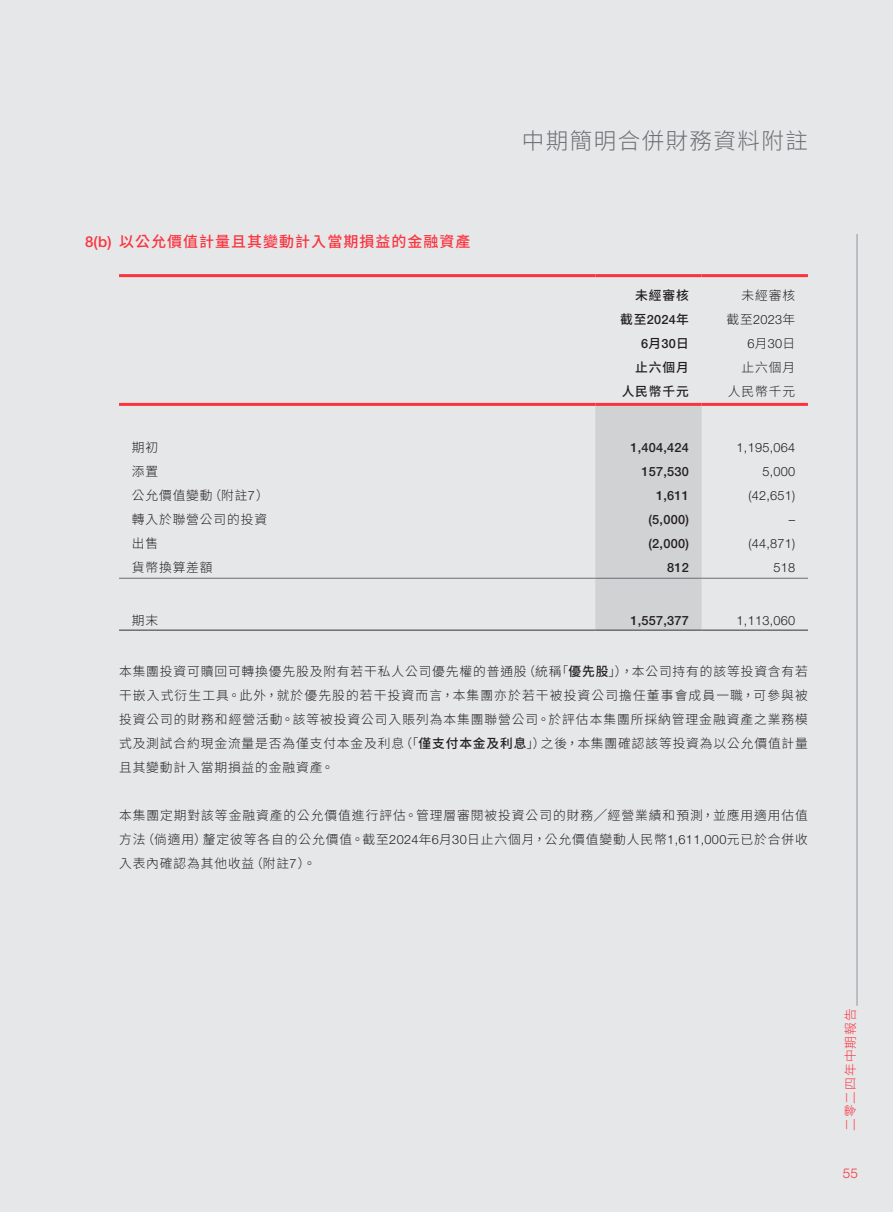
<style>
.page{position:relative;width:893px;height:1212px;background:#e6e7e9}
.page>*{position:absolute;margin:0;border:0;box-sizing:border-box;transform-origin:0 0}
.t1{font:300 22.5px "Source Han Sans TC";letter-spacing:.065em;color:#6c6d70}
.Heading_1{font:500 15px "Source Han Sans TC";letter-spacing:.07em;color:#fb333e}
.t2{font:300 13.5px "Helvetica Neue LT Std";color:#fb333e}
.Body_Text{font:300 12.75px/24px "Source Han Sans TC";letter-spacing:.07em;color:#231f20;text-align:justify}
.Body_Text-2{font:500 12.75px "Helvetica Neue LT Std";letter-spacing:.02em;color:#231f20}
.Body_Text-3{font:300 12.75px "Helvetica Neue LT Std";letter-spacing:.02em;color:#231f20}
.Body_Text-4{font:500 12.75px "Source Han Sans TC";letter-spacing:.07em;color:#231f20}
.t3{font:300 12.75px "Source Han Sans TC";letter-spacing:.075em;color:#fb333e}
.s1{font-family:"Helvetica Neue LT Std"}
.s2{font-family:"Source Han Sans TC"}
.s3{font-weight:500}
</style>
<div class="page">
<hr style="left:857px;top:234px;width:1px;height:772px;background:#939598">
<div style="left:595px;top:406px;width:107px;height:223px;background:#d1d2d4"></div>
<hr style="left:119px;top:274px;width:476px;height:3px;background:#fb333e">
<hr style="left:595px;top:274px;width:107px;height:3px;background:#fb333e">
<hr style="left:702px;top:274px;width:106px;height:3px;background:#fb333e">
<hr style="left:119px;top:403px;width:476px;height:3px;background:#fb333e">
<hr style="left:595px;top:403px;width:107px;height:3px;background:#fb333e">
<hr style="left:702px;top:403px;width:106px;height:3px;background:#fb333e">
<hr style="left:119px;top:578px;width:476px;height:1px;background:#6c6d70">
<hr style="left:595px;top:578px;width:107px;height:1px;background:#6c6d70">
<hr style="left:702px;top:578px;width:106px;height:1px;background:#6c6d70">
<hr style="left:119px;top:629px;width:476px;height:2px;background:#6c6d70">
<hr style="left:595px;top:629px;width:107px;height:2px;background:#6c6d70">
<hr style="left:702px;top:629px;width:106px;height:2px;background:#6c6d70">
<p class="Heading_1" style="left:85px;top:233px;width:387px"><span class="s1">8(b)</span> 以公允價值計量且其變動計入當期損益的金融資產</p>
<h1 class="t1" style="left:522px;top:128px;width:288px">中期簡明合併財務資料附註</h1>
<p class="Body_Text-4" style="left:635px;top:288px;width:55px">未經審核</p>
<p class="Body_Text" style="left:742px;top:283px;width:55px">未經審核</p>
<p class="Body_Text-2" style="left:620px;top:311px;width:70px"><span class="s2">截至</span>2024<span class="s2">年</span></p>
<p class="Body_Text-2" style="left:641px;top:335px;width:49px">6<span class="s2">月</span>30<span class="s2">日</span></p>
<p class="Body_Text-4" style="left:635px;top:360px;width:55px">止六個月</p>
<p class="Body_Text-3" style="left:727px;top:311px;width:70px"><span class="s2">截至</span>2023<span class="s2">年</span></p>
<p class="Body_Text-3" style="left:747px;top:335px;width:49px">6<span class="s2">月</span>30<span class="s2">日</span></p>
<p class="Body_Text" style="left:742px;top:355px;width:55px">止六個月</p>
<p class="Body_Text-4" style="left:622px;top:384px;width:69px">人民幣千元</p>
<p class="Body_Text" style="left:728px;top:379px;width:69px">人民幣千元</p>
<p class="Body_Text" style="left:132px;top:436px;width:28px">期初</p>
<p class="Body_Text-2" style="left:630px;top:440px;width:60px">1,404,424</p>
<p class="Body_Text-3" style="left:737px;top:440px;width:60px">1,195,064</p>
<p class="Body_Text" style="left:132px;top:460px;width:28px">添置</p>
<p class="Body_Text-2" style="left:641px;top:464px;width:49px">157,530</p>
<p class="Body_Text-3" style="left:762px;top:464px;width:34px">5,000</p>
<p class="Body_Text" style="left:132px;top:484px;width:139px">公允價值變動（附註<span class="s1">7</span>）</p>
<p class="Body_Text-2" style="left:656px;top:488px;width:34px">1,611</p>
<p class="Body_Text-3" style="left:748px;top:488px;width:48px">(42,651)</p>
<p class="Body_Text" style="left:132px;top:508px;width:137px">轉入於聯營公司的投資</p>
<p class="Body_Text-2" style="left:648px;top:512px;width:42px">(5,000)</p>
<p class="Body_Text-3" style="left:789px;top:512px;width:8px">–</p>
<p class="Body_Text" style="left:132px;top:532px;width:28px">出售</p>
<p class="Body_Text-2" style="left:648px;top:536px;width:42px">(2,000)</p>
<p class="Body_Text-3" style="left:748px;top:536px;width:48px">(44,871)</p>
<p class="Body_Text" style="left:132px;top:556px;width:82px">貨幣換算差額</p>
<p class="Body_Text-2" style="left:667px;top:560px;width:23px">812</p>
<p class="Body_Text-3" style="left:773px;top:560px;width:23px">518</p>
<p class="Body_Text" style="left:132px;top:608px;width:28px">期末</p>
<p class="Body_Text-2" style="left:630px;top:613px;width:60px">1,557,377</p>
<p class="Body_Text-3" style="left:737px;top:612px;width:60px">1,113,060</p>
<p class="Body_Text" style="left:119px;top:659px;width:690px">本集團投資可贖回可轉換優先股及附有若干私人公司優先權的普通股（統稱「<span class="s3">優先股</span>」），本公司持有的該等投資含有若干嵌入式衍生工具。此外，就於優先股的若干投資而言，本集團亦於若干被投資公司擔任董事會成員一職，可參與被投資公司的財務和經營活動。該等被投資公司入賬列為本集團聯營公司。於評估本集團所採納管理金融資產之業務模式及測試合約現金流量是否為僅支付本金及利息（「<span class="s3">僅支付本金及利息</span>」）之後，本集團確認該等投資為以公允價值計量且其變動計入當期損益的金融資產。</p>
<p class="Body_Text" style="left:119px;top:803px;width:690px">本集團定期對該等金融資產的公允價值進行評估。管理層審閱被投資公司的財務╱經營業績和預測，並應用適用估值方法（倘適用）釐定彼等各自的公允價值。截至<span class="s1">2024</span>年<span class="s1">6</span>月<span class="s1">30</span>日止六個月，公允價值變動人民幣<span class="s1">1,611,000</span>元已於合併收入表內確認為其他收益（附註<span class="s1">7</span>）。</p>
<p class="t3" style="left:843px;top:1131px;width:124px;rotate:-90deg">二零二四年中期報告</p>
<p class="t2" style="left:843px;top:1165px;width:17px">55</p>
</div>
